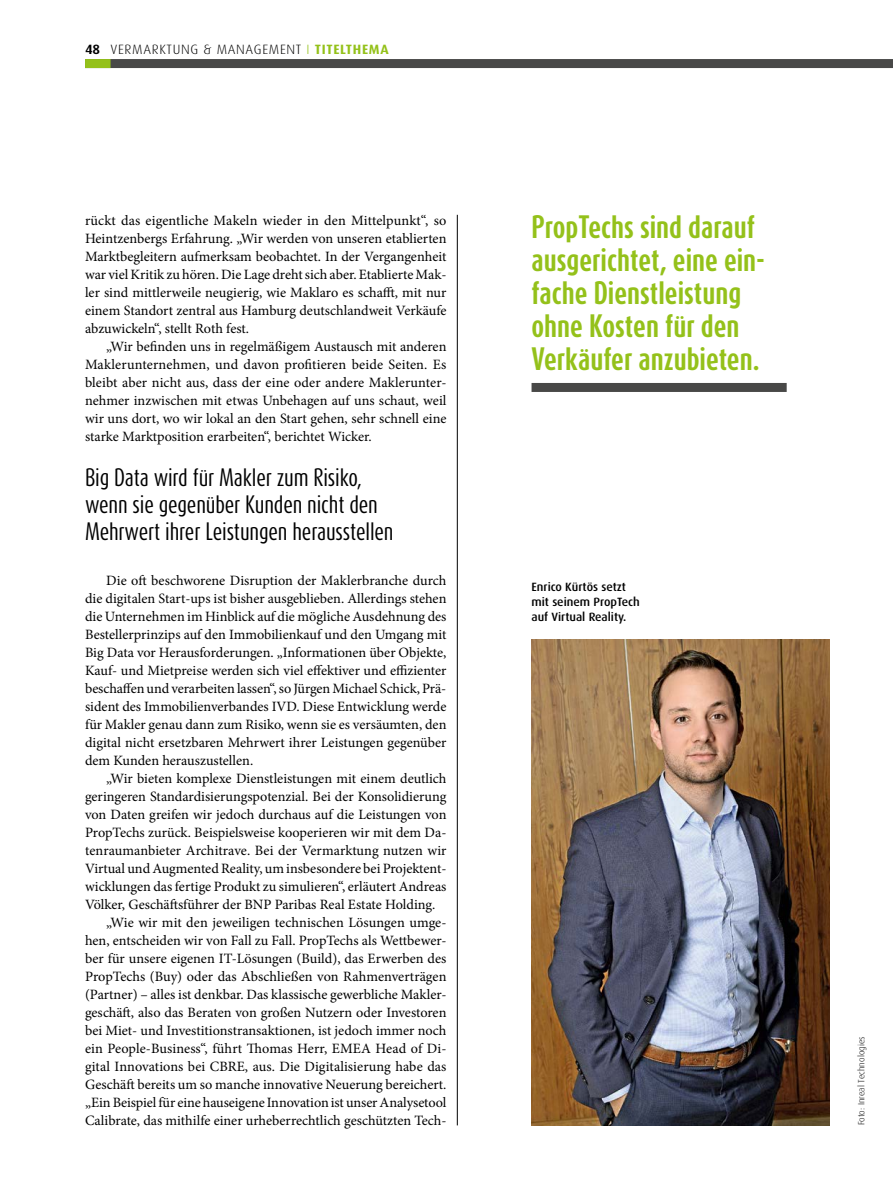
<style>
.page{position:relative;width:893px;height:1191px;background:#fff}
.page>*{position:absolute;margin:0;border:0;box-sizing:border-box;transform-origin:0 0}
.t1{font:700 27px/33px "Dax Compact";color:#94c11a}
.t2{font:21px/27px "Dax Compact";letter-spacing:-.01em;color:#000}
.t3{font:14.25px/18px "Minion Pro";color:#000;text-align:justify}
.t4{font:300 13.5px "Dax";letter-spacing:.05em;color:#000}
.t5{font:500 12px/15px "Dax";color:#000}
.t6{font:300 9px "Dax";color:#000}
.s1{font-weight:700}
.s2{color:#94c11a}
.s3{font-weight:700;color:#94c11a}
</style>
<div class="page">
<div style="left:85px;top:59px;width:808px;height:9px;background:#484847"></div>
<div style="left:85px;top:59px;width:26px;height:9px;background:#94c11a"></div>
<hr style="left:457px;top:215px;width:1px;height:910px;background:#000">
<img style="left:531px;top:639px;width:298px;height:486px">
<div style="left:531px;top:383px;width:256px;height:9px;background:#484847"></div>
<p class="t4" style="left:85px;top:41px;width:305px"><span class="s1">48</span> VERMARKTUNG &amp; MANAGEMENT <span class="s2">I</span> <span class="s3">TITELTHEMA</span></p>
<p class="t3" style="left:85px;top:212px;width:363px">rückt das eigentliche Makeln wieder in den Mittelpunkt“, so Heintzenbergs Erfahrung. „Wir werden von unseren etablierten Marktbegleitern aufmerksam beobachtet. In der Vergangenheit war viel Kritik zu hören. Die Lage dreht sich aber. Etablierte Mak&shy;ler sind mittlerweile neugierig, wie Maklaro es schafft, mit nur einem Standort zentral aus Hamburg deutschlandweit Verkäufe abzuwickeln“, stellt Roth fest.</p>
<p class="t3" style="left:85px;top:338px;width:363px;text-indent:21px">„Wir befinden uns in regelmäßigem Austausch mit anderen Maklerunternehmen, und davon profitieren beide Seiten. Es bleibt aber nicht aus, dass der eine oder andere Maklerunter&shy;nehmer inzwischen mit etwas Unbehagen auf uns schaut, weil wir uns dort, wo wir lokal an den Start gehen, sehr schnell eine starke Marktposition erarbeiten“, berichtet Wicker.</p>
<h2 class="t2" style="left:85px;top:464px;width:310px">Big Data wird für Makler zum Risiko, wenn sie gegenüber Kunden nicht den<br>Mehrwert ihrer Leistungen herausstellen</h2>
<p class="t3" style="left:85px;top:572px;width:363px;text-indent:21px">Die oft beschworene Disruption der Maklerbranche durch die digitalen Start-ups ist bisher ausgeblieben. Allerdings stehen die Unternehmen im Hinblick auf die mögliche Ausdehnung des Bestellerprinzips auf den Immobilienkauf und den Umgang mit Big Data vor Herausforderungen. „Informationen über Objekte, Kauf- und Mietpreise werden sich viel effektiver und effizienter beschaffen und verarbeiten lassen“, so Jürgen Michael Schick, Prä&shy;sident des Immobilienverbandes IVD. Diese Entwicklung werde für Makler genau dann zum Risiko, wenn sie es versäumten, den digital nicht ersetzbaren Mehrwert ihrer Leistungen gegenüber dem Kunden herauszustellen.</p>
<p class="t3" style="left:106px;top:769px;width:342px">„Wir bieten komplexe Dienstleistungen mit einem deutlich</p>
<p class="t3" style="left:85px;top:787px;width:363px">geringeren Standardisierungspotenzial. Bei der Konsolidierung</p>
<p class="t3" style="left:85px;top:805px;width:363px">von Daten greifen wir jedoch durchaus auf die Leistungen von</p>
<p class="t3" style="left:85px;top:823px;width:363px">PropTechs zurück. Beispielsweise kooperieren wir mit dem Da-</p>
<p class="t3" style="left:85px;top:841px;width:363px">tenraumanbieter Architrave. Bei der Vermarktung nutzen wir</p>
<p class="t3" style="left:85px;top:859px;width:363px">Virtual und Augmented Reality, um insbesondere bei Projektent-</p>
<p class="t3" style="left:85px;top:877px;width:363px">wicklungen das fertige Produkt zu simulieren“, erläutert Andreas</p>
<p class="t3" style="left:85px;top:895px;width:352px">Völker, Geschäftsführer der BNP Paribas Real Estate Holding.</p>
<p class="t3" style="left:106px;top:913px;width:342px">„Wie wir mit den jeweiligen technischen Lösungen umge-</p>
<p class="t3" style="left:85px;top:931px;width:363px">hen, entscheiden wir von Fall zu Fall. PropTechs als Wettbewer-</p>
<p class="t3" style="left:85px;top:949px;width:363px">ber für unsere eigenen IT-Lösungen (Build), das Erwerben des</p>
<p class="t3" style="left:85px;top:967px;width:363px">PropTechs (Buy) oder das Abschließen von Rahmenverträgen</p>
<p class="t3" style="left:85px;top:985px;width:363px">(Partner) – alles ist denkbar. Das klassische gewerbliche Makler-</p>
<p class="t3" style="left:85px;top:1003px;width:363px">geschäft, also das Beraten von großen Nutzern oder Investoren</p>
<p class="t3" style="left:85px;top:1021px;width:363px">bei Miet- und Investitionstransaktionen, ist jedoch immer noch</p>
<p class="t3" style="left:85px;top:1039px;width:363px">ein People-Business“, führt Thomas Herr, EMEA Head of Di-</p>
<p class="t3" style="left:85px;top:1057px;width:363px">gital Innovations bei CBRE, aus. Die Digitalisierung habe das</p>
<p class="t3" style="left:85px;top:1075px;width:363px">Geschäft bereits um so manche innovative Neuerung bereichert.</p>
<p class="t3" style="left:85px;top:1093px;width:363px">„Ein Beispiel für eine hauseigene Innovation ist unser Analysetool</p>
<p class="t3" style="left:85px;top:1111px;width:363px">Calibrate, das mithilfe einer urheberrechtlich geschützten Tech-</p>
<h1 class="t1" style="left:531px;top:210px;width:235px">PropTechs sind darauf ausgerichtet, eine ein&shy;fache Dienstleistung ohne Kosten für den<br>Verkäufer anzubieten.</h1>
<p class="t5" style="left:531px;top:579px;width:110px">Enrico Kürtös setzt mit seinem PropTech auf Virtual Reality.</p>
<p class="t6" style="left:856px;top:1125px;width:91px;rotate:-90deg">Foto: Inreal Technologies</p>
</div>
